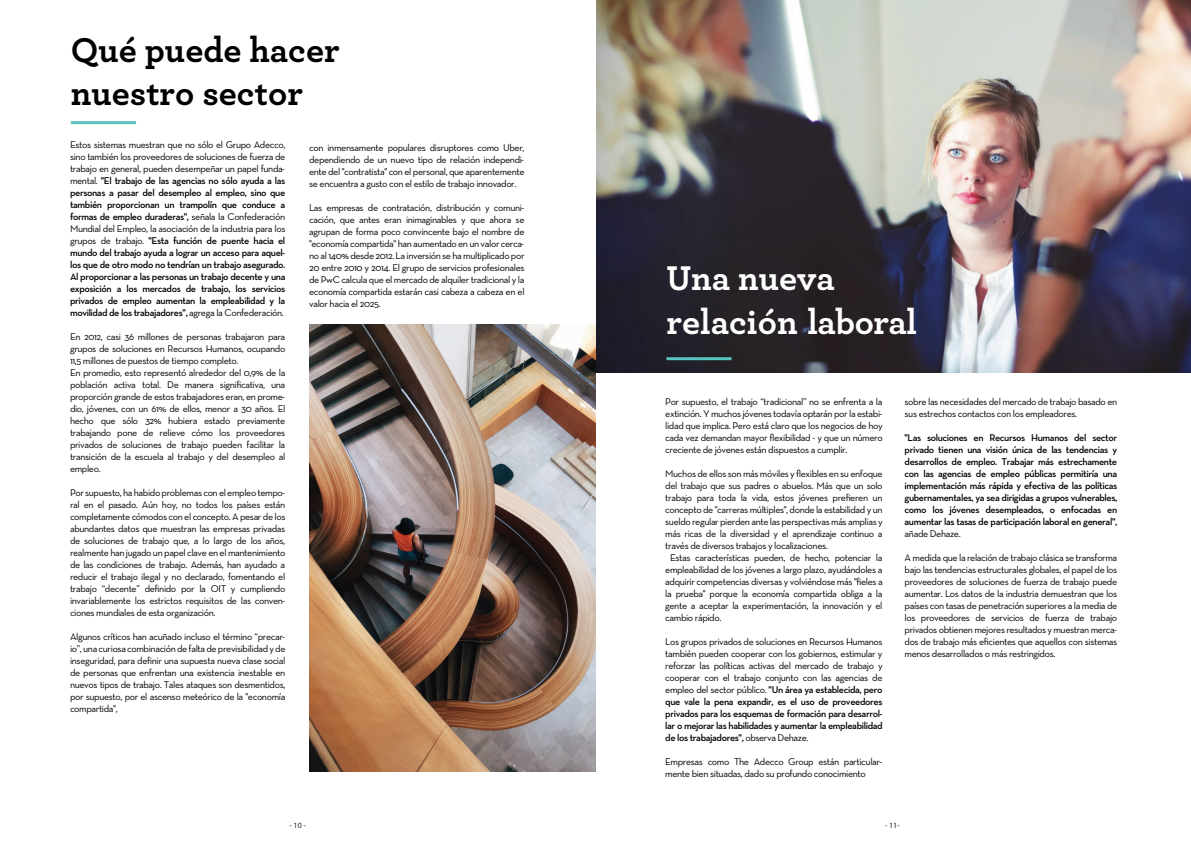
<style>
.page{position:relative;width:1191px;height:842px;background:#fff}
.page>*{position:absolute;margin:0;border:0;box-sizing:border-box;transform-origin:0 0}
.t1{font:700 36px/43.2px "Archer";color:#000}
.t2{font:700 36px/43.2px "Archer";color:#fff}
.t3{font:10px/12px "Neutraface Text";letter-spacing:-.04em;color:#000;text-align:justify}
.t4{font:600 10px/12px "Neutraface Text";letter-spacing:-.04em;color:#000;text-align:justify}
.t5{font:8px "Myriad Pro";color:#231f20}
.s1{font-weight:400}
.s2{font-weight:600}
</style>
<div class="page">
<img style="left:309px;top:325px;width:286px;height:446px">
<img style="left:596px;top:0;width:595px;height:373px">
<hr style="left:71px;top:121px;width:65px;height:3px;background:#58c4bd">
<hr style="left:666px;top:357px;width:65px;height:3px;background:#58c4bd">
<h1 class="t1" style="left:71px;top:26px;width:270px">Qué puede hacer nuestro sector</h1>
<p class="t4" style="left:70px;top:139px;width:217px"><span class="s1">Estos sistemas muestran que no sólo el Grupo Adecco, sino también los proveedores de soluciones de fuerza de trabajo en general, pueden desempeñar un papel funda&shy;mental.</span> "El trabajo de las agencias no sólo ayuda a las personas a pasar del desempleo al empleo, sino que también proporcionan un trampolín que conduce a formas de empleo duraderas", <span class="s1">señala la Confederación Mundial del Empleo, la asociación de la industria para los grupos de trabajo.</span> "Esta función de puente hacia el mundo del trabajo ayuda a lograr un acceso para aquel&shy;los que de otro modo no tendrían un trabajo asegurado.<br>Al proporcionar a las personas un trabajo decente y una exposición a los mercados de trabajo, los servicios privados de empleo aumentan la empleabilidad y la movilidad de los trabajadores", <span class="s1">agrega la Confederación.</span></p>
<p class="t3" style="left:70px;top:331px;width:217px;text-align:left">En 2012, casi 36 millones de personas trabajaron para grupos de soluciones en Recursos Humanos, ocupando 11,5 millones de puestos de tiempo completo.<br>En promedio, esto representó alrededor del 0,9% de la población activa total. De manera significativa, una proporción grande de estos trabajadores eran, en prome&shy;dio, jóvenes, con un 61% de ellos, menor a 30 años. El hecho que sólo 32% hubiera estado previamente trabajando pone de relieve cómo los proveedores privados de soluciones de trabajo pueden facilitar la transición de la escuela al trabajo y del desempleo al empleo.</p>
<p class="t3" style="left:70px;top:487px;width:217px">Por supuesto, ha habido problemas con el empleo tempo&shy;ral en el pasado. Aún hoy, no todos los países están completamente cómodos con el concepto. A pesar de los abundantes datos que muestran las empresas privadas de soluciones de trabajo que, a lo largo de los años, realmente han jugado un papel clave en el mantenimiento de las condiciones de trabajo. Además, han ayudado a reducir el trabajo ilegal y no declarado, fomentando el trabajo “decente” definido por la OIT y cumpliendo invariablemente los estrictos requisitos de las conven&shy;ciones mundiales de esta organización.</p>
<p class="t3" style="left:70px;top:631px;width:217px">Algunos críticos han acuñado incluso el término “precar&shy;io”, una curiosa combinación de falta de previsibilidad y de inseguridad, para definir una supuesta nueva clase social de personas que enfrentan una existencia inestable en nuevos tipos de trabajo. Tales ataques son desmentidos, por supuesto, por el ascenso meteórico de la "economía compartida",</p>
<p class="t3" style="left:309px;top:142px;width:217px">con inmensamente populares disruptores como Uber, dependiendo de un nuevo tipo de relación independi&shy;ente del "contratista" con el personal, que aparentemente se encuentra a gusto con el estilo de trabajo innovador.</p>
<p class="t3" style="left:309px;top:202px;width:217px">Las empresas de contratación, distribución y comuni&shy;cación, que antes eran inimaginables y que ahora se agrupan de forma poco convincente bajo el nombre de "economía compartida" han aumentado en un valor cerca&shy;no al 140% desde 2012. La inversión se ha multiplicado por 20 entre 2010 y 2014. El grupo de servicios profesionales de PwC calcula que el mercado de alquiler tradicional y la economía compartida estarán casi cabeza a cabeza en el valor hacia el 2025.</p>
<h1 class="t2" style="left:666px;top:254px;width:252px">Una nueva relación laboral</h1>
<p class="t3" style="left:665px;top:396px;width:219px">Por supuesto, el trabajo “tradicional” no se enfrenta a la extinción. Y muchos jóvenes todavía optarán por la estabi&shy;lidad que implica. Pero está claro que los negocios de hoy cada vez demandan mayor flexibilidad - y que un número creciente de jóvenes están dispuestos a cumplir.</p>
<p class="t3" style="left:665px;top:468px;width:219px">Muchos de ellos son más móviles y flexibles en su enfoque</p>
<p class="t3" style="left:665px;top:480px;width:219px">del trabajo que sus padres o abuelos. Más que un solo</p>
<p class="t3" style="left:665px;top:492px;width:219px">trabajo para toda la vida, estos jóvenes prefieren un</p>
<p class="t3" style="left:665px;top:504px;width:219px">concepto de "carreras múltiples", donde la estabilidad y un</p>
<p class="t3" style="left:665px;top:516px;width:219px">sueldo regular pierden ante las perspectivas más amplias y</p>
<p class="t3" style="left:665px;top:528px;width:219px">más ricas de la diversidad y el aprendizaje continuo a</p>
<p class="t3" style="left:665px;top:540px;width:164px">través de diversos trabajos y localizaciones.</p>
<p class="t3" style="left:670px;top:552px;width:214px">Estas características pueden, de hecho, potenciar la</p>
<p class="t3" style="left:665px;top:564px;width:219px">empleabilidad de los jóvenes a largo plazo, ayudándoles a</p>
<p class="t3" style="left:665px;top:576px;width:219px">adquirir competencias diversas y volviéndose más "fieles a</p>
<p class="t3" style="left:665px;top:588px;width:219px">la prueba" porque la economía compartida obliga a la</p>
<p class="t3" style="left:665px;top:600px;width:219px">gente a aceptar la experimentación, la innovación y el</p>
<p class="t3" style="left:665px;top:612px;width:58px">cambio rápido.</p>
<p class="t3" style="left:665px;top:636px;width:219px">Los grupos privados de soluciones en Recursos Humanos también pueden cooperar con los gobiernos, estimular y reforzar las políticas activas del mercado de trabajo y cooperar con el trabajo conjunto con las agencias de empleo del sector público. <span class="s2">"Un área ya establecida, pero que vale la pena expandir, es el uso de proveedores privados para los esquemas de formación para desarrol&shy;lar o mejorar las habilidades y aumentar la empleabilidad de los trabajadores",</span> observa Dehaze.</p>
<p class="t3" style="left:665px;top:756px;width:218px">Empresas como The Adecco Group están particular&shy;mente bien situadas, dado su profundo conocimiento</p>
<p class="t3" style="left:904px;top:396px;width:214px">sobre las necesidades del mercado de trabajo basado en sus estrechos contactos con los empleadores.</p>
<p class="t4" style="left:904px;top:432px;width:214px">"Las soluciones en Recursos Humanos del sector privado tienen una visión única de las tendencias y desarrollos de empleo. Trabajar más estrechamente con las agencias de empleo públicas permitiría una implementación más rápida y efectiva de las políticas gubernamentales, ya sea dirigidas a grupos vulnerables, como los jóvenes desempleados, o enfocadas en aumentar las tasas de participación laboral en general",</p>
<p class="t3" style="left:904px;top:528px;width:58px">añade Dehaze.</p>
<p class="t3" style="left:904px;top:552px;width:214px">A medida que la relación de trabajo clásica se transforma bajo las tendencias estructurales globales, el papel de los proveedores de soluciones de fuerza de trabajo puede aumentar. Los datos de la industria demuestran que los países con tasas de penetración superiores a la media de los proveedores de servicios de fuerza de trabajo privados obtienen mejores resultados y muestran merca&shy;dos de trabajo más eficientes que aquellos con sistemas menos desarrollados o más restringidos.</p>
<p class="t5" style="left:289px;top:820px;width:18px">- 10 -</p>
<p class="t5" style="left:885px;top:820px;width:16px">- 11-</p>
</div>
